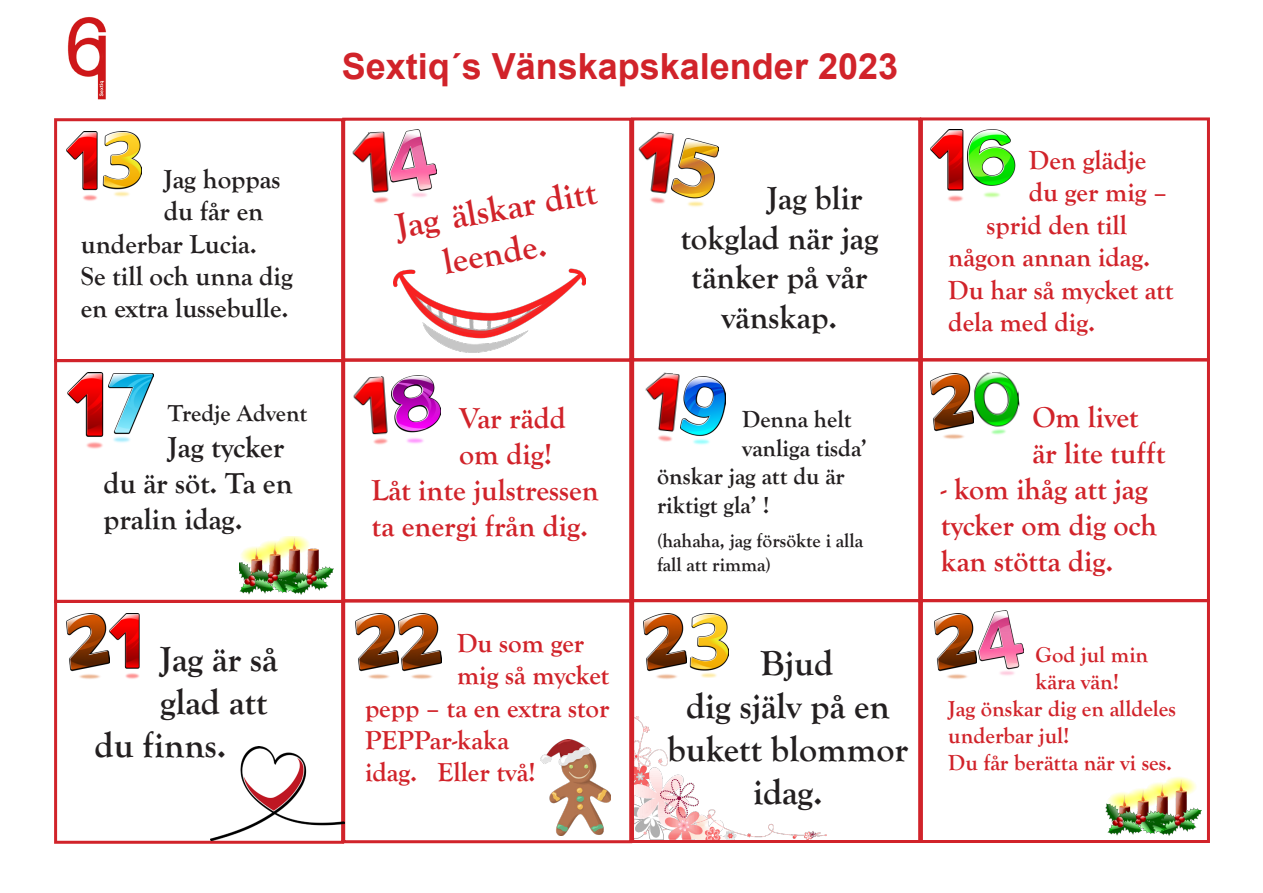
<style>
.page{position:relative;width:1263px;height:893px;background:#fff}
.page>*{position:absolute;margin:0;border:0;box-sizing:border-box;transform-origin:0 0}
.t1{font:700 36px/43.2px "Goudy Old Style T";color:#231f20}
.t2{font:700 36px "Arial";color:#d1232a}
.t3{font:700 36px "Goudy Old Style T";color:#d1232a}
.t4{font:700 33px/39.6px "Goudy Old Style T";color:#231f20;text-align:center}
.t5{font:700 30px/36px "Goudy Old Style T";color:#d1232a}
.t6{font:700 30px/36px "Goudy Old Style T";color:#231f20}
.t7{font:700 27px/32.4px "Goudy Old Style T";color:#d1232a}
.t8{font:700 27px/32.4px "Goudy Old Style T";color:#231f20}
.t9{font:700 24px/28.8px "Goudy Old Style T";color:#231f20}
.t10{font:700 22.5px/27px "Goudy Old Style T";color:#d1232a}
.t11{font:700 19.5px "Goudy Old Style T";color:#231f20}
</style>
<div class="page">
<div style="left:54px;top:118px;width:290px;height:244px;border:3px solid #d1232a"></div>
<div style="left:342px;top:118px;width:290px;height:244px;border:3px solid #d1232a"></div>
<div style="left:631px;top:117px;width:290px;height:244px;border:3px solid #d1232a"></div>
<div style="left:920px;top:117px;width:290px;height:244px;border:3px solid #d1232a"></div>
<div style="left:54px;top:359px;width:290px;height:244px;border:3px solid #d1232a"></div>
<div style="left:342px;top:358px;width:290px;height:244px;border:3px solid #d1232a"></div>
<div style="left:631px;top:358px;width:290px;height:244px;border:3px solid #d1232a"></div>
<div style="left:920px;top:358px;width:290px;height:244px;border:3px solid #d1232a"></div>
<div style="left:54px;top:600px;width:290px;height:244px;border:3px solid #d1232a"></div>
<div style="left:342px;top:599px;width:290px;height:244px;border:3px solid #d1232a"></div>
<div style="left:631px;top:599px;width:290px;height:244px;border:3px solid #d1232a"></div>
<div style="left:920px;top:599px;width:290px;height:244px;border:3px solid #d1232a"></div>
<img style="left:239px;top:536px;width:95px;height:58px">
<img style="left:1105px;top:777px;width:96px;height:59px">
<img style="left:66px;top:132px;width:32px;height:69px">
<img style="left:103px;top:132px;width:39px;height:65px">
<img style="left:352px;top:131px;width:37px;height:73px">
<img style="left:389px;top:130px;width:47px;height:68px">
<img style="left:632px;top:130px;width:43px;height:77px">
<img style="left:672px;top:139px;width:46px;height:68px">
<img style="left:930px;top:130px;width:34px;height:72px">
<img style="left:968px;top:130px;width:48px;height:68px">
<img style="left:108px;top:374px;width:46px;height:69px">
<img style="left:67px;top:372px;width:37px;height:77px">
<img style="left:391px;top:375px;width:49px;height:69px">
<img style="left:353px;top:376px;width:35px;height:69px">
<img style="left:682px;top:376px;width:44px;height:69px">
<img style="left:645px;top:372px;width:37px;height:70px">
<img style="left:931px;top:374px;width:42px;height:65px">
<img style="left:973px;top:372px;width:47px;height:63px">
<img style="left:67px;top:613px;width:73px;height:66px">
<img style="left:356px;top:614px;width:85px;height:65px">
<img style="left:690px;top:613px;width:38px;height:64px">
<img style="left:644px;top:613px;width:42px;height:66px">
<img style="left:979px;top:611px;width:44px;height:65px">
<img style="left:934px;top:613px;width:43px;height:66px">
<img style="left:635px;top:717px;width:192px;height:122px">
<img style="left:393px;top:268px;width:192px;height:85px">
<img style="left:210px;top:747px;width:134px;height:94px">
<img style="left:541px;top:740px;width:70px;height:96px">
<img style="left:67px;top:16px;width:39px;height:84px">
<p class="t8" style="left:164px;top:163px;width:118px">Jag hoppas du får en</p>
<p class="t8" style="left:81px;top:228px;width:178px">underbar Lucia.</p>
<p class="t8" style="left:81px;top:260px;width:214px">Se till och unna dig en extra lussebulle.</p>
<p class="t9" style="left:168px;top:399px;width:141px">Tredje Advent</p>
<p class="t6" style="left:103px;top:430px;width:191px;text-indent:64px">Jag tycker du är söt. Ta en pralin idag.</p>
<p class="t1" style="left:160px;top:638px;width:119px">Jag är så glad att</p>
<p class="t1" style="left:95px;top:724px;width:133px">du finns.</p>
<p class="t2" style="left:342px;top:43px;width:558px">Sextiq´s Vänskapskalender 2023</p>
<p class="t3" style="left:393px;top:207px;width:204px;rotate:-10deg">Jag älskar ditt</p>
<p class="t3" style="left:440px;top:242px;width:106px;rotate:-10deg">leende.</p>
<p class="t5" style="left:459px;top:401px;width:108px">Var rädd om dig!</p>
<p class="t5" style="left:371px;top:473px;width:229px">Låt inte julstressen ta energi från dig.</p>
<p class="t7" style="left:457px;top:627px;width:129px">Du som ger</p>
<p class="t7" style="left:457px;top:659px;width:154px">mig så mycket</p>
<p class="t7" style="left:365px;top:692px;width:246px">pepp – ta en extra stor</p>
<p class="t7" style="left:365px;top:724px;width:146px">PEPPar-kaka</p>
<p class="t7" style="left:365px;top:757px;width:172px">idag. Eller två!</p>
<p class="t4" style="left:767px;top:179px;width:97px">Jag blir</p>
<p class="t4" style="left:680px;top:219px;width:199px">tokglad när jag tänker på vår</p>
<p class="t4" style="left:721px;top:298px;width:117px">vänskap.</p>
<p class="t9" style="left:742px;top:405px;width:111px">Denna helt</p>
<p class="t9" style="left:657px;top:434px;width:212px;text-indent:85px">vanliga tisda’ önskar jag att du är</p>
<p class="t9" style="left:657px;top:491px;width:114px">riktigt gla’ !</p>
<p class="t11" style="left:657px;top:530px;width:208px">(hahaha, jag försökte i alla</p>
<p class="t11" style="left:657px;top:553px;width:115px">fall att rimma)</p>
<p class="t1" style="left:761px;top:642px;width:74px">Bjud</p>
<p class="t1" style="left:667px;top:685px;width:242px;text-align:center">dig själv på en bukett blommor idag.</p>
<p class="t7" style="left:1029px;top:144px;width:119px">Den glädje</p>
<p class="t7" style="left:1029px;top:177px;width:139px">du ger mig –</p>
<p class="t7" style="left:986px;top:209px;width:142px">sprid den till</p>
<p class="t7" style="left:948px;top:242px;width:227px">någon annan idag.<br>Du har så mycket att dela med dig.</p>
<p class="t5" style="left:1032px;top:399px;width:134px">Om livet är lite tufft</p>
<p class="t5" style="left:941px;top:471px;width:218px">- kom ihåg att jag tycker om dig och kan stötta dig.</p>
<p class="t10" style="left:1035px;top:641px;width:114px">God jul min kära vän!</p>
<p class="t10" style="left:948px;top:695px;width:229px">Jag önskar dig en alldeles underbar jul!</p>
<p class="t10" style="left:948px;top:749px;width:225px">Du får berätta när vi ses.</p>
</div>
